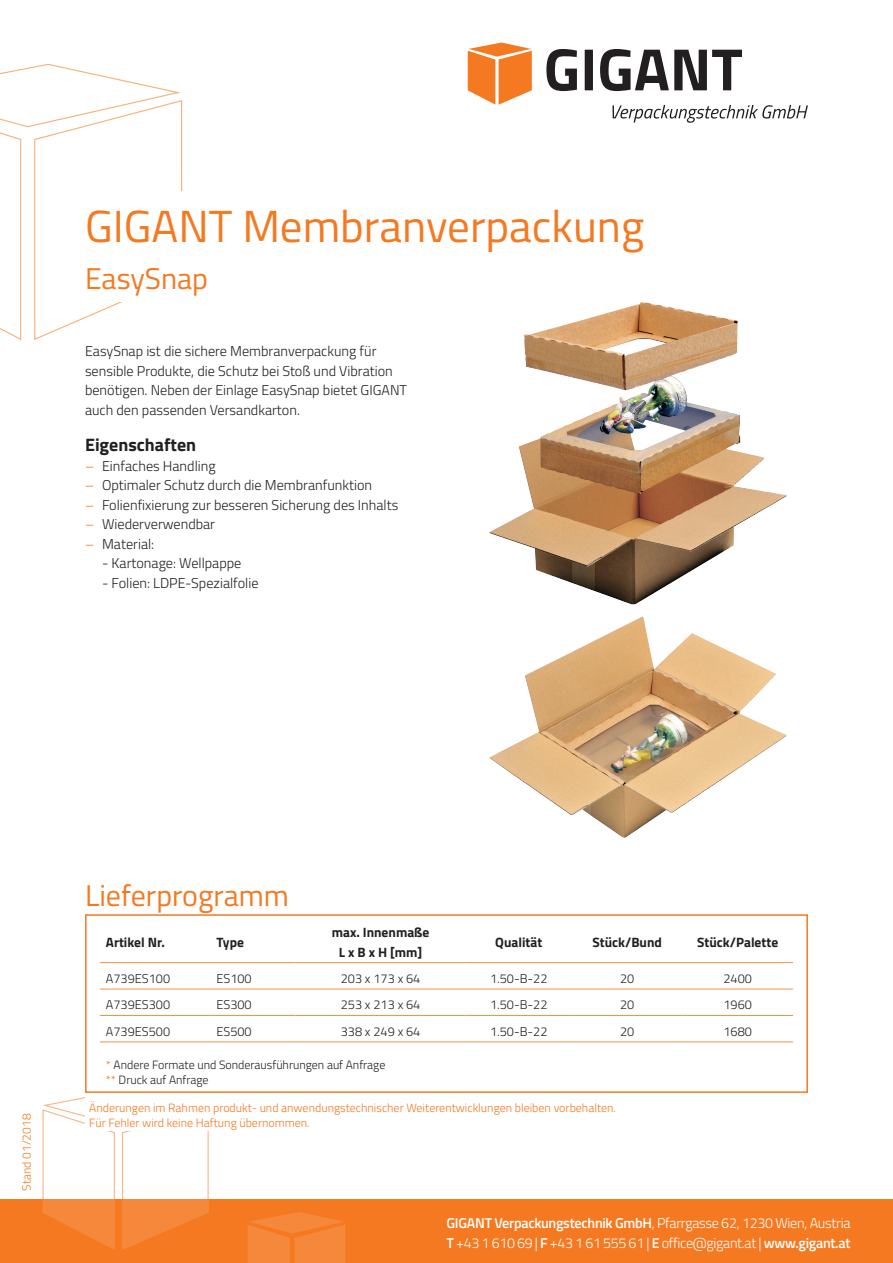
<style>
.page{position:relative;width:893px;height:1263px;background:#fff}
.page>*{position:absolute;margin:0;border:0;box-sizing:border-box;transform-origin:0 0}
.t1{font:45px "Titillium Web";color:#f47921}
.t2{font:30px "Titillium Web";color:#f47921}
.t3{font:700 18px "Titillium Web";color:#231f20}
.t4{font:300 14.25px/19.5px "Titillium Web";color:#231f20}
.t5{font:300 14.25px/19.5px "Titillium Web";letter-spacing:-.02em;color:#fff}
.t6{font:700 13.5px/19.5px "Titillium Web";color:#231f20;text-align:center}
.t7{font:300 12.75px "Titillium Web";color:#231f20}
.t8{font:300 12px/14.4px "Titillium Web";color:#f47921}
.t9{font:300 12px/14.4px "Titillium Web";color:#231f20}
.s1{color:#f47921}
.s2{font-weight:600}
</style>
<div class="page">
<div style="left:0;top:1199px;width:893px;height:64px;background:#f47921"></div>
<svg style="left:0;top:63px;width:183px;height:277px"></svg>
<svg style="left:247px;top:1212px;width:98px;height:51px"></svg>
<svg style="left:42px;top:1097px;width:167px;height:153px"></svg>
<img style="left:489px;top:617px;width:298px;height:221px">
<img style="left:489px;top:302px;width:298px;height:303px">
<div style="left:85px;top:255px;width:723px;height:47px;background:#fff"></div>
<div style="left:85px;top:191px;width:723px;height:64px;background:#fff"></div>
<div style="left:85px;top:1084px;width:723px;height:47px;background:#fff"></div>
<hr style="left:100px;top:962px;width:110px;height:1px;background:#f69146">
<hr style="left:210px;top:962px;width:86px;height:1px;background:#f69146">
<hr style="left:296px;top:962px;width:170px;height:1px;background:#f69146">
<hr style="left:466px;top:962px;width:106px;height:1px;background:#f69146">
<hr style="left:572px;top:962px;width:110px;height:1px;background:#f69146">
<hr style="left:682px;top:962px;width:111px;height:1px;background:#f69146">
<hr style="left:100px;top:989px;width:110px;height:1px;background:#f69146">
<hr style="left:210px;top:989px;width:86px;height:1px;background:#f69146">
<hr style="left:296px;top:989px;width:170px;height:1px;background:#f69146">
<hr style="left:466px;top:989px;width:106px;height:1px;background:#f69146">
<hr style="left:572px;top:989px;width:110px;height:1px;background:#f69146">
<hr style="left:682px;top:989px;width:111px;height:1px;background:#f69146">
<hr style="left:100px;top:1015px;width:110px;height:1px;background:#f69146">
<hr style="left:210px;top:1015px;width:86px;height:1px;background:#f69146">
<hr style="left:296px;top:1015px;width:170px;height:1px;background:#f69146">
<hr style="left:466px;top:1015px;width:106px;height:1px;background:#f69146">
<hr style="left:572px;top:1015px;width:110px;height:1px;background:#f69146">
<hr style="left:682px;top:1015px;width:111px;height:1px;background:#f69146">
<hr style="left:100px;top:1041px;width:110px;height:1px;background:#f69146">
<hr style="left:466px;top:1041px;width:106px;height:1px;background:#f69146">
<hr style="left:572px;top:1041px;width:110px;height:1px;background:#f69146">
<hr style="left:210px;top:1041px;width:86px;height:1px;background:#f69146">
<hr style="left:296px;top:1041px;width:170px;height:1px;background:#f69146">
<hr style="left:682px;top:1041px;width:111px;height:1px;background:#f69146">
<div style="left:85px;top:914px;width:723px;height:179px;border:2px solid #f47921"></div>
<svg style="left:546px;top:49px;width:196px;height:42px"></svg>
<svg style="left:468px;top:43px;width:64px;height:62px"></svg>
<svg style="left:612px;top:105px;width:196px;height:18px"></svg>
<h1 class="t1" style="left:85px;top:194px;width:561px">GIGANT Membranverpackung</h1>
<h2 class="t2" style="left:85px;top:257px;width:125px">EasySnap</h2>
<p class="t4" style="left:85px;top:341px;width:324px">EasySnap ist die sichere Membranverpackung für sensible Produkte, die Schutz bei Stoß und Vibration benötigen. Neben der Einlage EasySnap bietet GIGANT auch den passenden Versandkarton.</p>
<p class="t3" style="left:85px;top:431px;width:113px">Eigenschaften</p>
<p class="t4" style="left:85px;top:455px;width:132px"><span class="s1">–</span> Einfaches Handling</p>
<p class="t4" style="left:85px;top:475px;width:289px"><span class="s1">–</span> Optimaler Schutz durch die Membranfunktion</p>
<p class="t4" style="left:85px;top:494px;width:315px"><span class="s1">–</span> Folienfixierung zur besseren Sicherung des Inhalts</p>
<p class="t4" style="left:85px;top:514px;width:132px"><span class="s1">–</span> Wiederverwendbar</p>
<p class="t4" style="left:85px;top:533px;width:71px"><span class="s1">–</span> Material:</p>
<p class="t4" style="left:102px;top:553px;width:141px">- Kartonage: Wellpappe</p>
<p class="t4" style="left:102px;top:572px;width:158px">- Folien: LDPE-Spezialfolie</p>
<p class="t8" style="left:19px;top:1191px;width:78px;rotate:-90deg">Stand 01/2018</p>
<h2 class="t2" style="left:85px;top:873px;width:205px">Lieferprogramm</h2>
<p class="t6" style="left:106px;top:932px;width:61px">Artikel Nr.</p>
<p class="t6" style="left:216px;top:932px;width:29px">Type</p>
<p class="t6" style="left:332px;top:922px;width:99px">max. Innenmaße<br>L x B x H [mm]</p>
<p class="t6" style="left:495px;top:932px;width:49px">Qualität</p>
<p class="t6" style="left:592px;top:932px;width:71px">Stück/Bund</p>
<p class="t6" style="left:697px;top:932px;width:82px">Stück/Palette</p>
<p class="t7" style="left:106px;top:969px;width:66px">A739ES100</p>
<p class="t7" style="left:216px;top:969px;width:37px">ES100</p>
<p class="t7" style="left:341px;top:969px;width:81px">203 x 173 x 64</p>
<p class="t7" style="left:490px;top:969px;width:59px">1.50-B-22</p>
<p class="t7" style="left:620px;top:969px;width:16px">20</p>
<p class="t7" style="left:723px;top:969px;width:30px">2400</p>
<p class="t7" style="left:106px;top:996px;width:66px">A739ES300</p>
<p class="t7" style="left:216px;top:996px;width:37px">ES300</p>
<p class="t7" style="left:341px;top:996px;width:81px">253 x 213 x 64</p>
<p class="t7" style="left:490px;top:996px;width:59px">1.50-B-22</p>
<p class="t7" style="left:620px;top:996px;width:16px">20</p>
<p class="t7" style="left:723px;top:996px;width:30px">1960</p>
<p class="t7" style="left:106px;top:1022px;width:66px">A739ES500</p>
<p class="t7" style="left:216px;top:1022px;width:37px">ES500</p>
<p class="t7" style="left:341px;top:1022px;width:81px">338 x 249 x 64</p>
<p class="t7" style="left:490px;top:1022px;width:59px">1.50-B-22</p>
<p class="t7" style="left:620px;top:1022px;width:16px">20</p>
<p class="t7" style="left:723px;top:1022px;width:30px">1680</p>
<p class="t9" style="left:106px;top:1057px;width:281px"><span class="s1">*</span> Andere Formate und Sonderausführungen auf Anfrage <span class="s1">**</span> Druck auf Anfrage</p>
<p class="t8" style="left:89px;top:1100px;width:528px">Änderungen im Rahmen produkt- und anwendungstechnischer Weiterentwicklungen bleiben vorbehalten.<br>Für Fehler wird keine Haftung übernommen.</p>
<p class="t5" style="left:446px;top:1213px;width:405px"><span class="s2">GIGANT Verpackungstechnik GmbH</span>, Pfarrgasse 62, 1230 Wien, Austria<br><span class="s2">T</span> +43 1 610 69 | <span class="s2">F</span> +43 1 61 555 61 | <span class="s2">E</span> office@gigant.at | <span class="s2">www.gigant.at</span></p>
</div>
